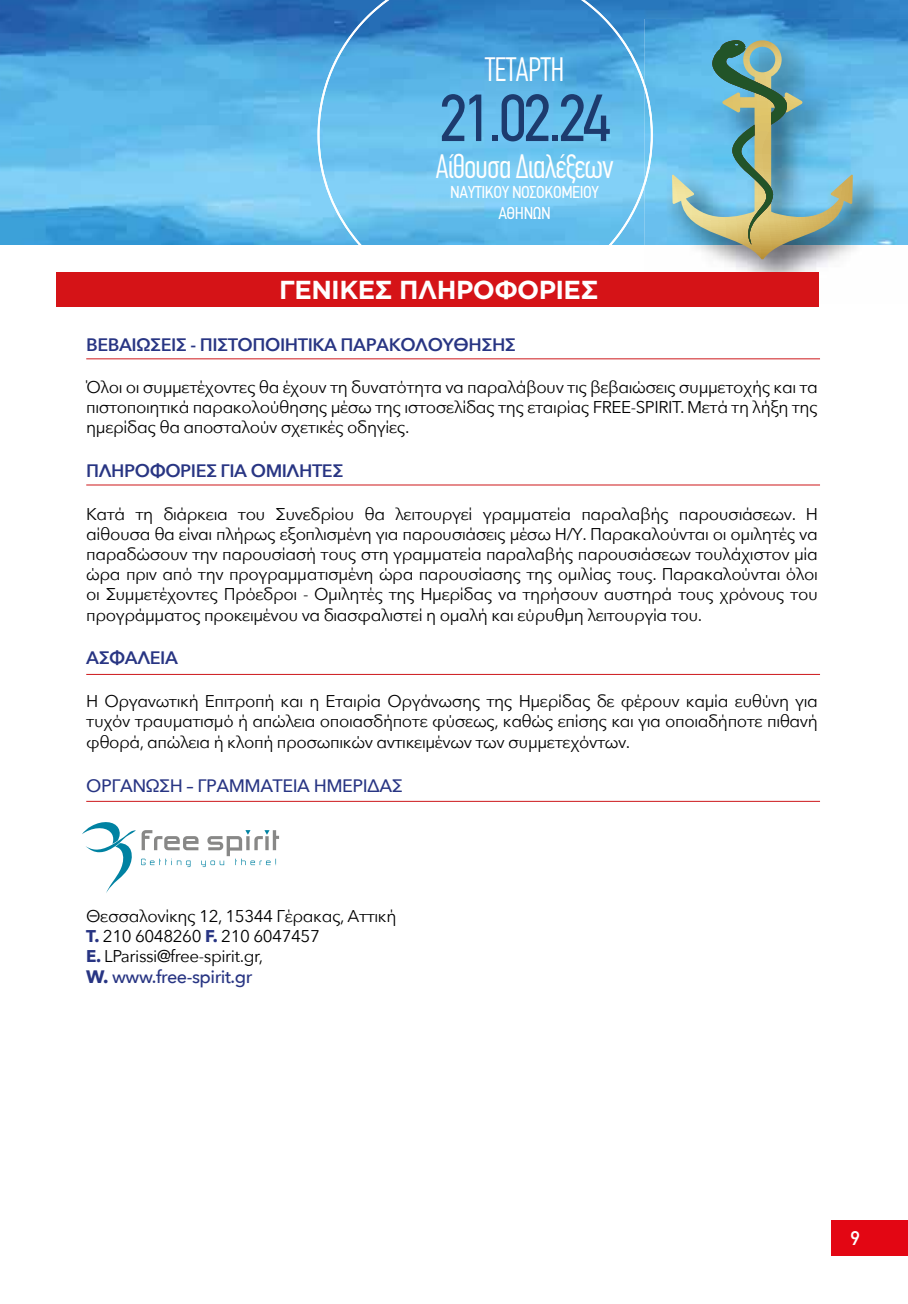
<style>
.page{position:relative;width:908px;height:1304px;background:#fff}
.page>*{position:absolute;margin:0;border:0;box-sizing:border-box;transform-origin:0 0}
.t1{font:66.8px "PF Din Text Condensed";color:#1d3b6e}
.t2{font:300 34px "PF Din Text Compressed";letter-spacing:-.025em;color:#fff}
.t3{font:700 26px "Gotham Greek";letter-spacing:-.025em;color:#fff}
.t4{font:500 20px "PF Din Text";color:#fff}
.t5{font:600 18px "Avenir Next";letter-spacing:-.025em;color:#283583}
.t6{font:500 18px "Avenir Next";letter-spacing:-.025em;color:#283583}
.t7{font:17.4px/20.8px "PF Din Text Condensed";letter-spacing:-.025em;color:#fff;text-align:center}
.t8{font:17px/20.2px "Avenir Next";letter-spacing:-.025em;color:#000;text-align:justify}
.s1{font-weight:700;color:#283583}
.s2{font-weight:700}
</style>
<div class="page">
<img style="left:0;top:0;width:907px;height:245px">
<svg style="left:317px;top:0;width:335px;height:273px;background:#6fbae6"></svg>
<img style="left:644px;top:19px;width:263px;height:285px">
<img style="left:644px;top:83px;width:8px;height:103px">
<svg style="left:671px;top:40px;width:181px;height:219px;background:#79b1bd"></svg>
<div style="left:831px;top:1220px;width:76px;height:36px;background:#e30613"></div>
<div style="left:57px;top:273px;width:761px;height:34px;background:#d51317"></div>
<hr style="left:86px;top:358px;width:733px;height:1px;background:#cd171a">
<hr style="left:86px;top:485px;width:733px;height:1px;background:#cd171a">
<hr style="left:86px;top:674px;width:733px;height:1px;background:#cd171a">
<hr style="left:86px;top:801px;width:733px;height:1px;background:#cd171a">
<svg style="left:82px;top:822px;width:197px;height:71px"></svg>
<h2 class="t2" style="left:484px;top:50px;width:81px">ΤΕΤΑΡΤΗ</h2>
<h1 class="t1" style="left:439px;top:80px;width:173px">21.02.24</h1>
<h2 class="t2" style="left:435px;top:147px;width:180px">Αίθουσα ∆ιαλέξεων</h2>
<p class="t7" style="left:450px;top:182px;width:150px">ΝΑΥΤΙΚΟΥ ΝΟΣΟΚΟΜΕΙΟΥ<br>ΑΘΗΝΩΝ</p>
<h3 class="t3" style="left:279px;top:275px;width:320px">ΓΕΝΙΚΕΣ ΠΛΗΡΟΦΟΡΙΕΣ</h3>
<p class="t5" style="left:86px;top:329px;width:431px">ΒΕΒΑΙΩΣΕΙΣ - ΠΙΣΤΟΠΟΙΗΤΙΚΑ ΠΑΡΑΚΟΛΟΥΘΗΣΗΣ</p>
<p class="t8" style="left:86px;top:377px;width:732px">Όλοι οι συμμετέχοντες θα έχουν τη δυνατότητα να παραλάβουν τις βεβαιώσεις συμμετοχής και τα πιστοποιητικά παρακολούθησης μέσω της ιστοσελίδας της εταιρίας FREE-SPIRIT. Μετά τη λήξη της ημερίδας θα αποσταλούν σχετικές οδηγίες.</p>
<p class="t5" style="left:86px;top:455px;width:258px">ΠΛΗΡΟΦΟΡΙΕΣ ΓΙΑ ΟΜΙΛΗΤΕΣ</p>
<p class="t8" style="left:86px;top:503px;width:732px">Κατά τη διάρκεια του Συνεδρίου θα λειτουργεί γραμματεία παραλαβής παρουσιάσεων. Η αίθουσα θα είναι πλήρως εξοπλισμένη για παρουσιάσεις μέσω Η/Υ. Παρακαλούνται οι ομιλητές να παραδώσουν την παρουσίασή τους στη γραμματεία παραλαβής παρουσιάσεων τουλάχιστον μία ώρα πριν από την προγραμματισμένη ώρα παρουσίασης της ομιλίας τους. Παρακαλούνται όλοι οι Συμμετέχοντες Πρόεδροι - Ομιλητές της Ημερίδας να τηρήσουν αυστηρά τους χρόνους του προγράμματος προκειμένου να διασφαλιστεί η ομαλή και εύρυθμη λειτουργία του.</p>
<p class="t5" style="left:86px;top:643px;width:93px">ΑΣΦΑΛΕΙΑ</p>
<p class="t8" style="left:86px;top:690px;width:732px">Η Οργανωτική Επιτροπή και η Εταιρία Οργάνωσης της Ημερίδας δε φέρουν καμία ευθύνη για τυχόν τραυματισμό ή απώλεια οποιασδήποτε φύσεως, καθώς επίσης και για οποιαδήποτε πιθανή φθορά, απώλεια ή κλοπή προσωπικών αντικειμένων των συμμετεχόντων.</p>
<p class="t6" style="left:86px;top:770px;width:318px">ΟΡΓΑΝΩΣΗ – ΓΡΑΜΜΑΤΕΙΑ ΗΜΕΡΙΔΑΣ</p>
<p class="t8" style="left:86px;top:905px;width:312px;text-align:left">Θεσσαλονίκης 12, 15344 Γέρακας, Αττική<br><span class="s1">T.</span> 210 6048260 <span class="s1">F.</span> 210 6047457<br><span class="s1">E.</span> LParissi@free-spirit.gr,</p>
<p class="t6" style="left:86px;top:961px;width:167px"><span class="s2">W.</span> www.free-spirit.gr</p>
<p class="t4" style="left:850px;top:1227px;width:11px">9</p>
</div>
